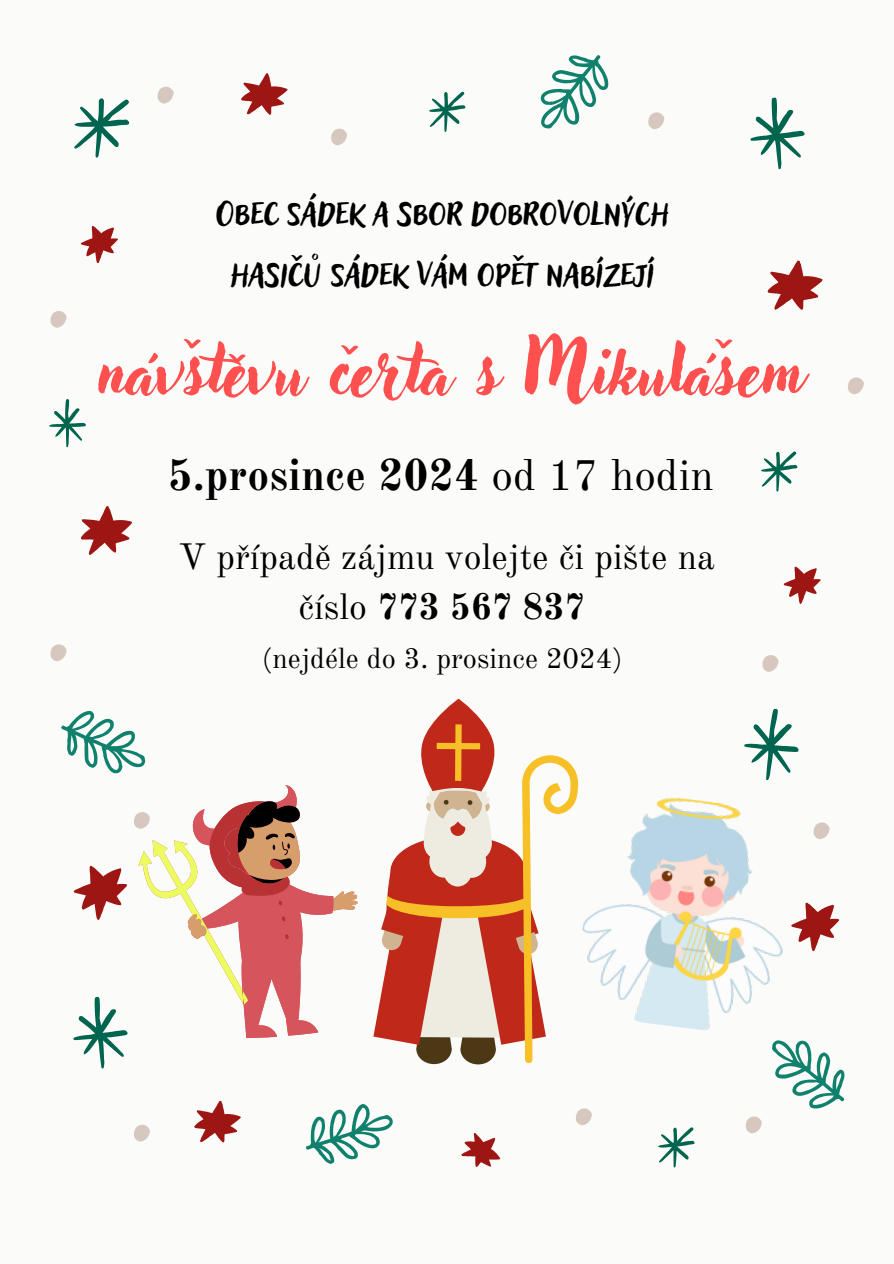
<style>
.page{position:relative;width:894px;height:1264px;background:#fff}
.page>*{position:absolute;margin:0;border:0;box-sizing:border-box;transform-origin:0 0}
.t1{font:67.5px "Adlery Pro";color:#ff5050}
.t2{font:43.5px/60.8px "Adlery Pro Blockletter";color:#000;text-align:center}
.t3{font:700 43.5px "Old Standard";color:#000}
.t4{font:36px/49.5px "Old Standard";color:#000;text-align:center}
.t5{font:28.5px "Old Standard";color:#000}
.s1{font-weight:400}
.s2{font-weight:700}
</style>
<div class="page">
<div style="left:0;top:0;width:893px;height:1263px;background:#fbfbfa"></div>
<svg style="left:74px;top:98px;width:56px;height:60px"></svg>
<svg style="left:744px;top:708px;width:55px;height:73px"></svg>
<svg style="left:750px;top:97px;width:55px;height:73px"></svg>
<svg style="left:49px;top:399px;width:37px;height:49px"></svg>
<svg style="left:658px;top:1127px;width:37px;height:41px"></svg>
<svg style="left:429px;top:91px;width:37px;height:41px"></svg>
<svg style="left:767px;top:260px;width:56px;height:50px"></svg>
<svg style="left:241px;top:73px;width:47px;height:42px"></svg>
<svg style="left:194px;top:1101px;width:47px;height:42px"></svg>
<svg style="left:800px;top:902px;width:39px;height:49px"></svg>
<svg style="left:81px;top:506px;width:51px;height:49px"></svg>
<svg style="left:50px;top:311px;width:17px;height:17px"></svg>
<svg style="left:648px;top:112px;width:17px;height:17px"></svg>
<svg style="left:134px;top:1124px;width:16px;height:18px"></svg>
<svg style="left:848px;top:377px;width:16px;height:18px"></svg>
<svg style="left:50px;top:644px;width:17px;height:17px"></svg>
<svg style="left:331px;top:128px;width:16px;height:18px"></svg>
<svg style="left:762px;top:655px;width:17px;height:17px"></svg>
<svg style="left:745px;top:1040px;width:100px;height:94px"></svg>
<svg style="left:540px;top:55px;width:69px;height:74px"></svg>
<svg style="left:783px;top:566px;width:38px;height:38px"></svg>
<svg style="left:761px;top:451px;width:37px;height:41px"></svg>
<svg style="left:813px;top:822px;width:17px;height:18px"></svg>
<svg style="left:157px;top:86px;width:17px;height:18px"></svg>
<svg style="left:81px;top:226px;width:37px;height:38px"></svg>
<svg style="left:306px;top:1104px;width:87px;height:60px"></svg>
<svg style="left:461px;top:1133px;width:40px;height:34px"></svg>
<svg style="left:576px;top:1108px;width:16px;height:18px"></svg>
<svg style="left:61px;top:710px;width:297px;height:359px"></svg>
<img style="left:582px;top:797px;width:218px;height:233px">
<svg style="left:373px;top:698px;width:205px;height:366px"></svg>
<p class="t2" style="left:216px;top:178px;width:454px">Obec Sádek a sbor dobrovolných hasičů Sádek vám opět nabízejí</p>
<p class="t1" style="left:98px;top:340px;width:705px">návštěvu čerta s Mikulášem</p>
<p class="t3" style="left:167px;top:448px;width:547px">5.prosince 2024 <span class="s1">od 17 hodin</span></p>
<p class="t4" style="left:178px;top:532px;width:538px">V případě zájmu volejte či pište na číslo <span class="s2">773 567 837</span></p>
<p class="t5" style="left:262px;top:641px;width:362px">(nejdéle do 3. prosince 2024)</p>
</div>
